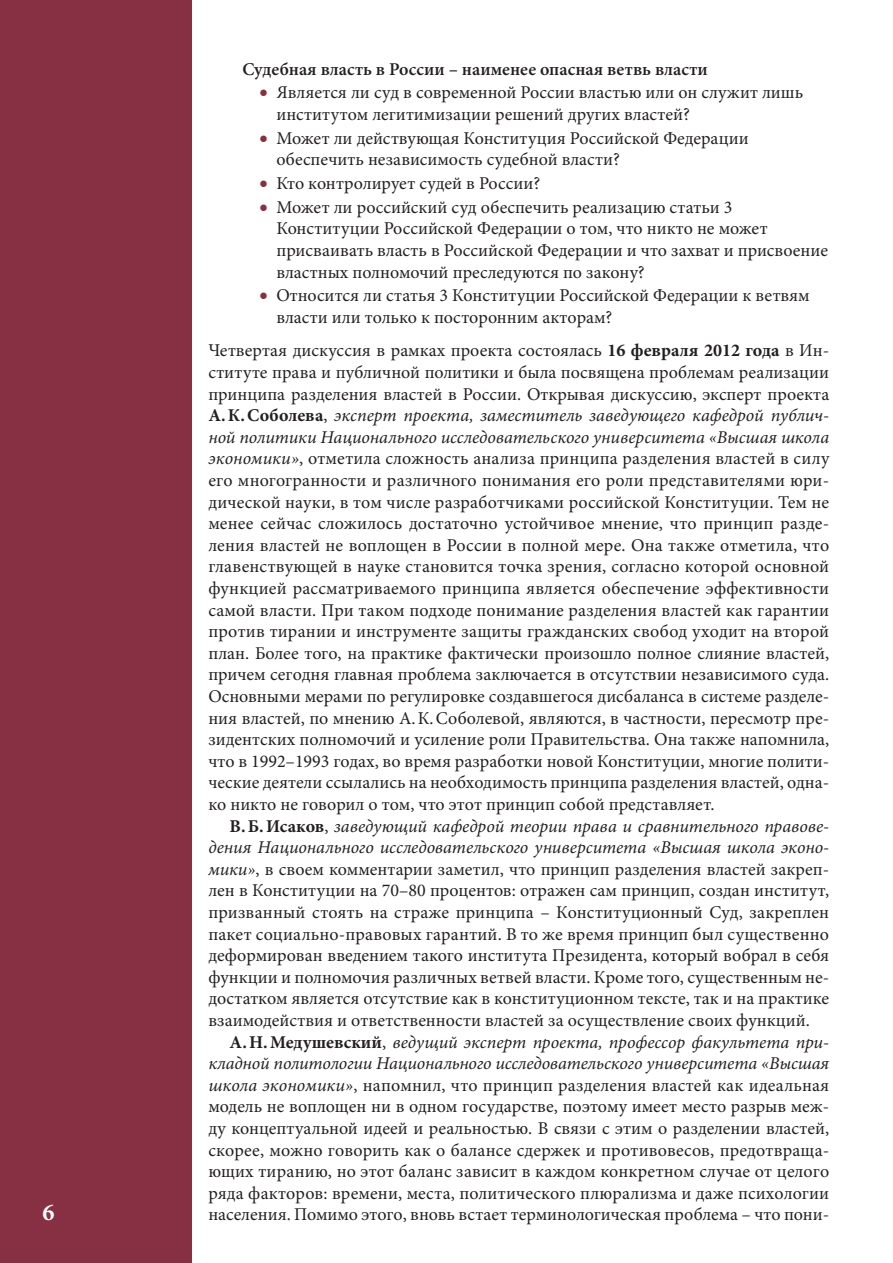
<style>
.page{position:relative;width:893px;height:1263px;background:#fff}
.page>*{position:absolute;margin:0;border:0;box-sizing:border-box;transform-origin:0 0}
.t1{font:700 24px "Minion Pro";color:#fff}
.FirstPara{font:18px/21.6px "Minion Pro";color:#231f20;text-align:justify}
.BodyText{font:18px/21.6px "Minion Pro";color:#231f20;text-align:justify}
.подвопрос{font:18px/21.6px "Minion Pro";color:#231f20}
.вопрос{font:600 18px "Minion Pro";color:#231f20}
.s1{color:#872f43}
.s2{font-weight:700}
.s3{font-style:italic}
</style>
<div class="page">
<div style="left:0;top:0;width:191px;height:1263px;background:#872f43"></div>
<p class="t1" style="left:43px;top:1196px;width:13px">6</p>
<p class="вопрос" style="left:242px;top:57px;width:467px">Судебная власть в России – наименее опасная ветвь власти</p>
<p class="подвопрос" style="left:276px;top:82px;width:528px;text-indent:-17px"><span class="s1">•</span> Является ли суд в современной России властью или он служит лишь институтом легитимизации решений других властей?</p>
<p class="подвопрос" style="left:276px;top:127px;width:474px;text-indent:-17px"><span class="s1">•</span> Может ли действующая Конституция Российской Федерации обеспечить независимость судебной власти?</p>
<p class="подвопрос" style="left:259px;top:173px;width:282px"><span class="s1">•</span> Кто контролирует судей в России?</p>
<p class="подвопрос" style="left:276px;top:196px;width:553px;text-indent:-17px"><span class="s1">•</span> Может ли российский суд обеспечить реализацию статьи 3<br>Конституции Российской Федерации о том, что никто не может присваивать власть в Российской Федерации и что захват и присвоение властных полномочий преследуются по закону?</p>
<p class="подвопрос" style="left:276px;top:285px;width:535px;text-indent:-17px"><span class="s1">•</span> Относится ли статья 3 Конституции Российской Федерации к ветвям власти или только к посторонним акторам?</p>
<p class="FirstPara" style="left:208px;top:340px;width:622px">Четвертая дискуссия в рамках проекта состоялась <span class="s2">16 февраля 2012 года</span> в Ин&shy;ституте права и публичной политики и была посвящена проблемам реализации принципа разделения властей в России. Открывая дискуссию, эксперт проекта <span class="s2">А.К.Соболева</span>, <span class="s3">эксперт проекта, заместитель заведующего кафедрой публич&shy;ной политики Национального исследовательского университета «Высшая школа экономики»</span>, отметила сложность анализа принципа разделения властей в силу его многогранности и различного понимания его роли представителями юри&shy;дической науки, в том числе разработчиками российской Конституции. Тем не менее сейчас сложилось достаточно устойчивое мнение, что принцип разде&shy;ления властей не воплощен в России в полной мере. Она также отметила, что главенствующей в науке становится точка зрения, согласно которой основной функцией рассматриваемого принципа является обеспечение эффективности самой власти. При таком подходе понимание разделения властей как гарантии против тирании и инструменте защиты гражданских свобод уходит на второй план. Более того, на практике фактически произошло полное слияние властей, причем сегодня главная проблема заключается в отсутствии независимого суда.<br>Основными мерами по регулировке создавшегося дисбаланса в системе разделе&shy;ния властей, по мнению А.К.Соболевой, являются, в частности, пересмотр пре&shy;зидентских полномочий и усиление роли Правительства. Она также напомнила, что в 1992–1993 годах, во время разработки новой Конституции, многие полити&shy;ческие деятели ссылались на необходимость принципа разделения властей, одна&shy;ко никто не говорил о том, что этот принцип собой представляет.</p>
<p class="BodyText" style="left:208px;top:815px;width:622px;text-indent:21px"><span class="s2">В.Б.Исаков</span>, <span class="s3">заведующий кафедрой теории права и сравнительного правове&shy;дения Национального исследовательского университета «Высшая школа эконо&shy;мики»</span>, в своем комментарии заметил, что принцип разделения властей закреп&shy;лен в Конституции на 70–80 процентов: отражен сам принцип, создан институт, призванный стоять на страже принципа – Конституционный Суд, закреплен пакет социально-правовых гарантий. В то же время принцип был существенно деформирован введением такого института Президента, который вобрал в себя функции и полномочия различных ветвей власти. Кроме того, существенным не&shy;достатком является отсутствие как в конституционном тексте, так и на практике взаимодействия и ответственности властей за осуществление своих функций.</p>
<p class="BodyText" style="left:208px;top:1031px;width:622px;text-indent:21px"><span class="s2">А.Н.Медушевский</span>, <span class="s3">ведущий эксперт проекта, профессор факультета при&shy;кладной политологии Национального исследовательского университета «Высшая школа экономики»</span>, напомнил, что принцип разделения властей как идеальная модель не воплощен ни в одном государстве, поэтому имеет место разрыв меж&shy;ду концептуальной идеей и реальностью. В связи с этим о разделении властей, скорее, можно говорить как о балансе сдержек и противовесов, предотвраща&shy;ющих тиранию, но этот баланс зависит в каждом конкретном случае от целого ряда факторов: времени, места, политического плюрализма и даже психологии населения. Помимо этого, вновь встает терминологическая проблема – что пони-</p>
</div>
